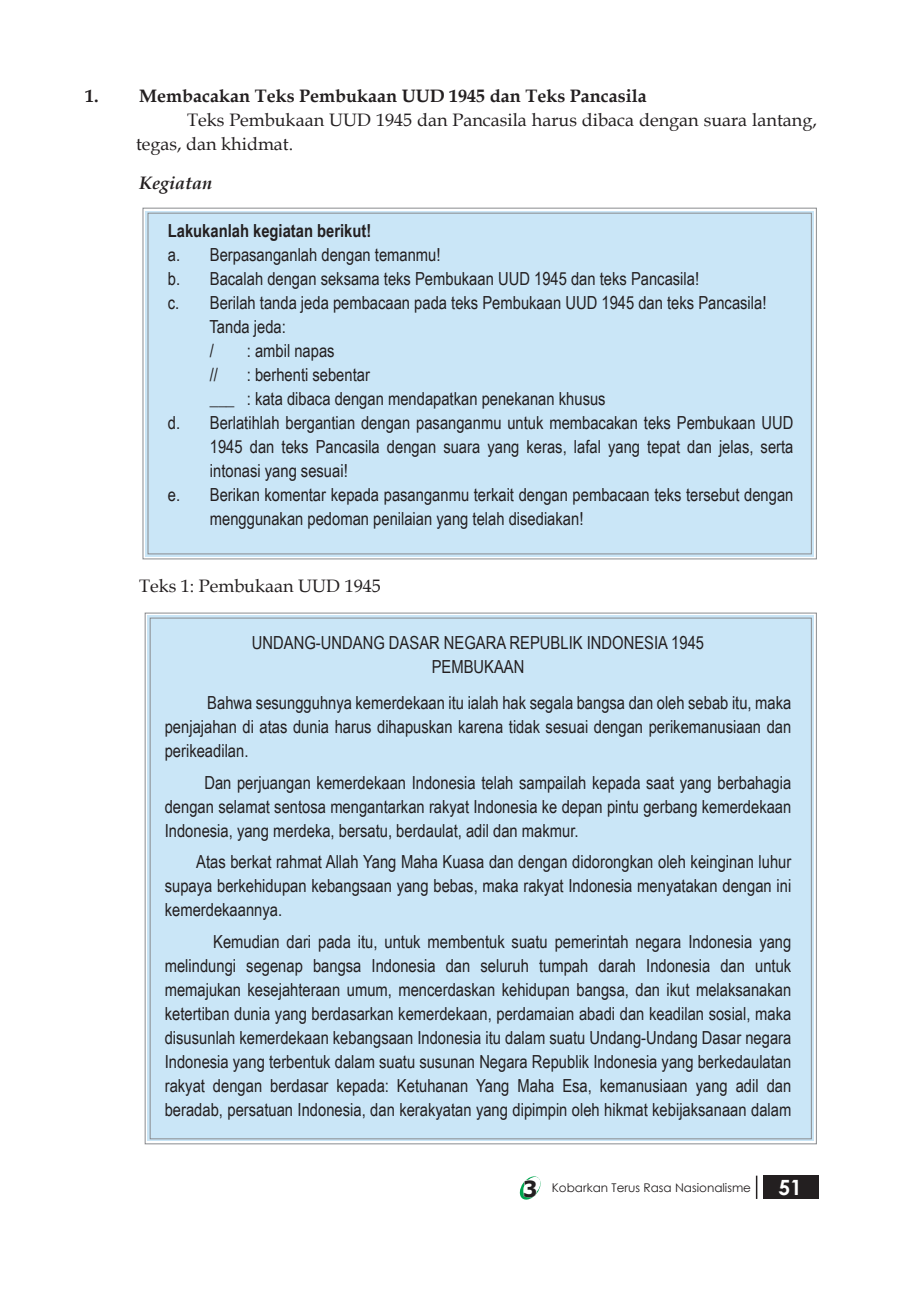
<style>
.page{position:relative;width:919px;height:1289px;background:#fff}
.page>*{position:absolute;margin:0;border:0;box-sizing:border-box;transform-origin:0 0}
.t1{font:700 21px "Century Gothic";color:#fff}
.bokk{font:18px/24px "Arial Narrow";color:#231f20;text-align:justify}
.rubrikasi{font:18px/24px "Arial Narrow";color:#231f20;text-align:justify}
.t2{font:18px/24px "Book Antiqua";color:#231f20}
.t3{font:700 18px "Book Antiqua";color:#231f20}
.bokk-2{font:700 18px "Arial Narrow";color:#231f20}
.t4{font:italic 700 18px "Book Antiqua";color:#231f20}
.t5{font:12px "Century Gothic";color:#231f20}
.s1{font-family:"Tahoma";font-weight:700;font-size:22.2px}
</style>
<div class="page">
<div style="left:763px;top:1175px;width:55px;height:23px;background:#231f20"></div>
<hr style="left:755px;top:1175px;width:2px;height:23px;background:#231f20">
<svg style="left:519px;top:1176px;width:22px;height:24px"></svg>
<div style="left:142px;top:207px;width:675px;height:353px;background:#cae6f7"></div>
<div style="left:144px;top:612px;width:673px;height:532px;background:#cae6f7"></div>
<p class="t3" style="left:85px;top:83px;width:563px">1. Membacakan Teks Pembukaan UUD 1945 dan Teks Pancasila</p>
<p class="t2" style="left:136px;top:107px;width:682px;text-indent:51px">Teks Pembukaan UUD 1945 dan Pancasila harus dibaca dengan suara lantang, tegas, dan khidmat.</p>
<p class="t4" style="left:139px;top:170px;width:75px">Kegiatan</p>
<p class="bokk-2" style="left:168px;top:217px;width:205px">Lakukanlah kegiatan berikut!</p>
<p class="bokk" style="left:168px;top:242px;width:274px">a. Berpasanganlah dengan temanmu!</p>
<p class="bokk" style="left:168px;top:266px;width:533px">b. Bacalah dengan seksama teks Pembukaan UUD 1945 dan teks Pancasila!</p>
<p class="bokk" style="left:168px;top:290px;width:600px">c. Berilah tanda jeda pembacaan pada teks Pembukaan UUD 1945 dan teks Pancasila!</p>
<p class="bokk" style="left:209px;top:314px;width:78px">Tanda jeda:</p>
<p class="bokk" style="left:210px;top:338px;width:6px">/</p>
<p class="bokk" style="left:247px;top:338px;width:89px">: ambil napas</p>
<p class="bokk" style="left:210px;top:362px;width:10px">//</p>
<p class="bokk" style="left:247px;top:362px;width:125px">: berhenti sebentar</p>
<p class="bokk" style="left:210px;top:386px;width:397px">___ : kata dibaca dengan mendapatkan penekanan khusus</p>
<p class="bokk" style="left:210px;top:410px;width:585px;text-indent:-42px">d. Berlatihlah bergantian dengan pasanganmu untuk membacakan teks Pembukaan UUD 1945 dan teks Pancasila dengan suara yang keras, lafal yang tepat dan jelas, serta intonasi yang sesuai!</p>
<p class="bokk" style="left:210px;top:482px;width:585px;text-indent:-42px">e. Berikan komentar kepada pasanganmu terkait dengan pembacaan teks tersebut dengan menggunakan pedoman penilaian yang telah disediakan!</p>
<p class="t2" style="left:139px;top:573px;width:243px">Teks 1: Pembukaan UUD 1945</p>
<p class="bokk" style="left:252px;top:630px;width:453px">UNDANG-UNDANG DASAR NEGARA REPUBLIK INDONESIA 1945</p>
<p class="bokk" style="left:431px;top:654px;width:94px">PEMBUKAAN</p>
<p class="bokk" style="left:165px;top:690px;width:628px;text-indent:43px">Bahwa sesungguhnya kemerdekaan itu ialah hak segala bangsa dan oleh sebab itu, maka penjajahan di atas dunia harus dihapuskan karena tidak sesuai dengan perikemanusiaan dan perikeadilan.</p>
<p class="rubrikasi" style="left:165px;top:769px;width:628px;text-indent:40px">Dan perjuangan kemerdekaan Indonesia telah sampailah kepada saat yang berbahagia dengan selamat sentosa mengantarkan rakyat Indonesia ke depan pintu gerbang kemerdekaan Indonesia, yang merdeka, bersatu, berdaulat, adil dan makmur.</p>
<p class="bokk" style="left:165px;top:849px;width:628px;text-indent:31px">Atas berkat rahmat Allah Yang Maha Kuasa dan dengan didorongkan oleh keinginan luhur supaya berkehidupan kebangsaan yang bebas, maka rakyat Indonesia menyatakan dengan ini kemerdekaannya.</p>
<p class="bokk" style="left:165px;top:928px;width:628px;text-indent:48px">Kemudian dari pada itu, untuk membentuk suatu pemerintah negara Indonesia yang melindungi segenap bangsa Indonesia dan seluruh tumpah darah Indonesia dan untuk memajukan kesejahteraan umum, mencerdaskan kehidupan bangsa, dan ikut melaksanakan ketertiban dunia yang berdasarkan kemerdekaan, perdamaian abadi dan keadilan sosial, maka disusunlah kemerdekaan kebangsaan Indonesia itu dalam suatu Undang-Undang Dasar negara Indonesia yang terbentuk dalam suatu susunan Negara Republik Indonesia yang berkedaulatan rakyat dengan berdasar kepada: Ketuhanan Yang Maha Esa, kemanusiaan yang adil dan beradab, persatuan Indonesia, dan kerakyatan yang dipimpin oleh hikmat kebijaksanaan dalam</p>
<p class="t5" style="left:523px;top:1178px;width:229px"><span class="s1">3</span> Kobarkan Terus Rasa Nasionalisme</p>
<p class="t1" style="left:778px;top:1171px;width:25px">51</p>
</div>
